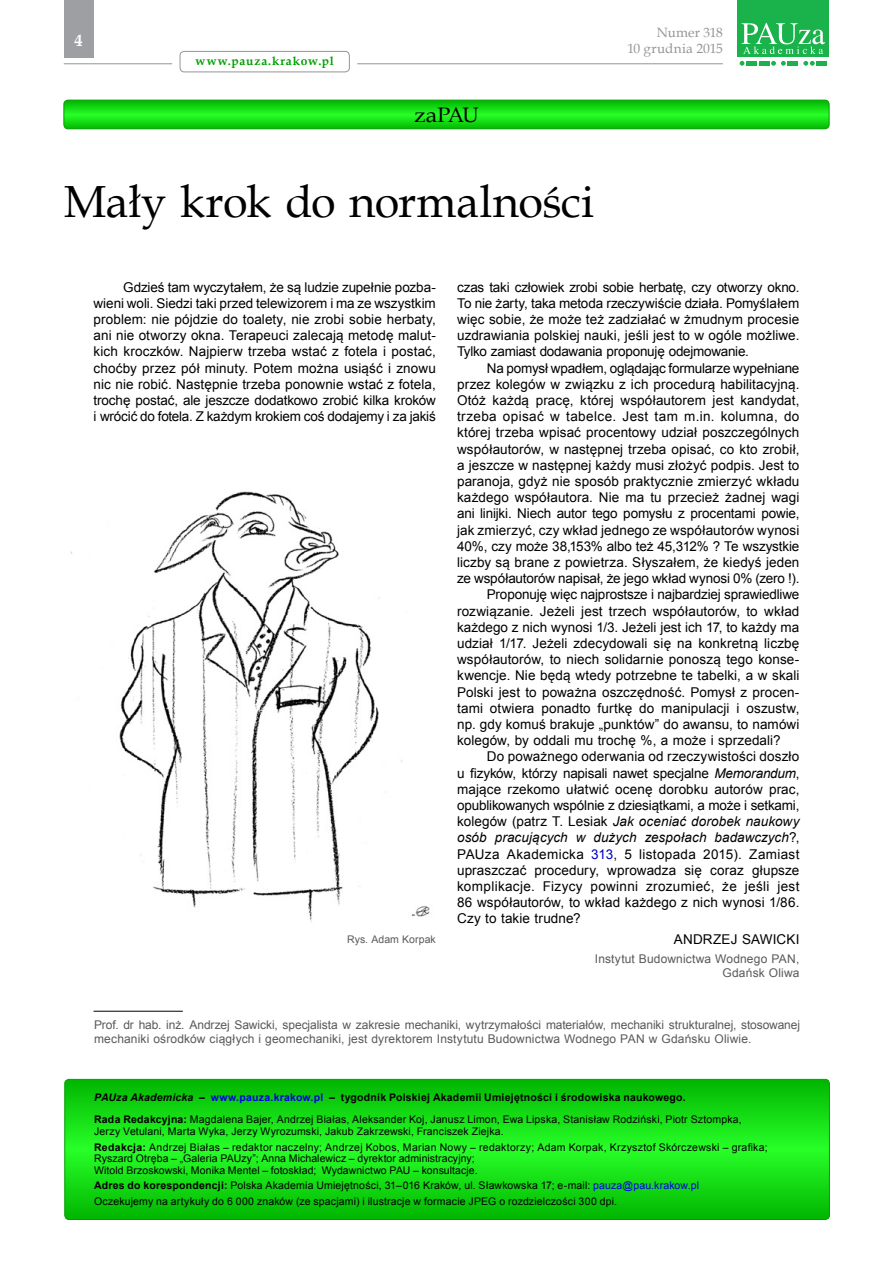
<style>
.page{position:relative;width:893px;height:1263px;background:#fff}
.page>*{position:absolute;margin:0;border:0;box-sizing:border-box;transform-origin:0 0}
.t1{font:45px "Book Antiqua";letter-spacing:-.005em;color:#000}
.t2{font:21px "Book Antiqua";letter-spacing:-.035em;color:#000;scale:1.1 1}
.t3{font:700 16.5px "Book Antiqua";color:#fff}
.t4{font:13.5px/16.2px "Arial";letter-spacing:.005em;color:#000;text-align:justify}
.t5{font:13.5px "Arial";letter-spacing:-.015em;color:#000}
.t6{font:italic 13.5px "Arial";letter-spacing:.01em;color:#000}
.t7{font:13.5px "Arial";letter-spacing:.025em;color:#000}
.t8{font:13.5px "Arial";letter-spacing:.03em;color:#000}
.t9{font:13.5px/16.2px "Book Antiqua";color:#939598;text-align:right}
.t10{font:12px/14.4px "Arial";letter-spacing:.005em;color:#58595b;text-align:right}
.t11{font:700 12px "Book Antiqua";letter-spacing:.07em;color:#00a000}
.t12{font:10.5px/15.8px "Arial";letter-spacing:.015em;color:#000}
.t13{font:10.5px "Arial";letter-spacing:.005em;color:#58595b}
.s1{font-style:italic}
.s2{font-style:normal}
.s3{color:#0000c8}
.s4{font-weight:700;font-style:italic}
.s5{font-weight:700}
.s6{font-weight:700;color:#0000e1}
.s7{color:#0000e1}
</style>
<div class="page">
<hr style="left:357px;top:63px;width:366px;height:1px;background:#939598">
<div style="left:64px;top:0;width:30px;height:57px;background:#9d9fa2"></div>
<div style="left:180px;top:51px;width:170px;height:21px;border:1px solid #939598;border-radius:4px"></div>
<svg style="left:740px;top:61px;width:4px;height:5px"></svg>
<svg style="left:771px;top:61px;width:15px;height:5px"></svg>
<svg style="left:803px;top:61px;width:12px;height:5px"></svg>
<div style="left:746px;top:61px;width:11px;height:5px;background:#19b24b"></div>
<div style="left:759px;top:61px;width:11px;height:5px;background:#19b24b"></div>
<div style="left:787px;top:61px;width:11px;height:5px;background:#19b24b"></div>
<div style="left:816px;top:61px;width:11px;height:5px;background:#19b24b"></div>
<div style="left:737px;top:0;width:92px;height:56px;background:#19b24b"></div>
<svg style="left:741px;top:23px;width:84px;height:31px"></svg>
<hr style="left:64px;top:63px;width:108px;height:1px;background:#939598">
<svg style="left:66px;top:1081px;width:762px;height:137px;background:#14da14"></svg>
<div style="left:64px;top:1079px;width:766px;height:141px;border:1px solid #00a000;border-radius:4px"></div>
<svg style="left:64px;top:100px;width:765px;height:29px;background:#16de16"></svg>
<div style="left:64px;top:100px;width:765px;height:29px;border:1px solid #00a000;border-radius:4px"></div>
<hr style="left:94px;top:1011px;width:89px;height:1px;background:#000">
<img style="left:71px;top:491px;width:359px;height:431px">
<p class="t3" style="left:75px;top:30px;width:10px">4</p>
<p class="t11" style="left:196px;top:53px;width:140px">www.pauza.krakow.pl</p>
<h2 class="t2" style="left:414px;top:100px;width:60px">zaPAU</h2>
<h1 class="t1" style="left:64px;top:170px;width:532px">Mały krok do normalności</h1>
<p class="t9" style="left:627px;top:24px;width:97px">Numer 318<br>10 grudnia 2015</p>
<p class="t4" style="left:94px;top:279px;width:344px;text-indent:30px">Gdzieś tam wyczytałem, że są ludzie zupełnie pozba&shy;wieni woli. Siedzi taki przed telewizorem i ma ze wszystkim problem: nie pójdzie do toalety, nie zrobi sobie herbaty, ani nie otworzy okna. Terapeuci zalecają metodę malut&shy;kich kroczków. Najpierw trzeba wstać z fotela i postać, choćby przez pół minuty. Potem można usiąść i znowu nic nie robić. Następnie trzeba ponownie wstać z fotela, trochę postać, ale jeszcze dodatkowo zrobić kilka kroków i wrócić do fotela. Z każdym krokiem coś dodajemy i za jakiś</p>
<p class="t4" style="left:457px;top:279px;width:344px">czas taki człowiek zrobi sobie herbatę, czy otworzy okno.<br>To nie żarty, taka metoda rzeczywiście działa. Pomyślałem więc sobie, że może też zadziałać w żmudnym procesie uzdrawiania polskiej nauki, jeśli jest to w ogóle możliwe.<br>Tylko zamiast dodawania proponuję odejmowanie.</p>
<p class="t5" style="left:487px;top:358px;width:314px">Na pomysł wpadłem, oglądając formularze wypełniane</p>
<p class="t4" style="left:457px;top:376px;width:344px">przez kolegów w związku z ich procedurą habilitacyjną.</p>
<p class="t4" style="left:457px;top:392px;width:344px">Otóż każdą pracę, której współautorem jest kandydat,</p>
<p class="t8" style="left:457px;top:407px;width:344px">trzeba opisać w tabelce. Jest tam m.in. kolumna, do</p>
<p class="t4" style="left:457px;top:424px;width:344px">której trzeba wpisać procentowy udział poszczególnych</p>
<p class="t4" style="left:457px;top:441px;width:344px">współautorów, w następnej trzeba opisać, co kto zrobił,</p>
<p class="t4" style="left:457px;top:457px;width:344px">a jeszcze w następnej każdy musi złożyć podpis. Jest to</p>
<p class="t4" style="left:457px;top:473px;width:344px">paranoja, gdyż nie sposób praktycznie zmierzyć wkładu</p>
<p class="t4" style="left:457px;top:489px;width:344px">każdego współautora. Nie ma tu przecież żadnej wagi</p>
<p class="t4" style="left:457px;top:505px;width:344px">ani linijki. Niech autor tego pomysłu z procentami powie,</p>
<p class="t4" style="left:457px;top:522px;width:344px">jak zmierzyć, czy wkład jednego ze współautorów wynosi</p>
<p class="t4" style="left:457px;top:538px;width:344px">40%, czy może 38,153% albo też 45,312% ? Te wszystkie</p>
<p class="t4" style="left:457px;top:554px;width:344px">liczby są brane z powietrza. Słyszałem, że kiedyś jeden</p>
<p class="t4" style="left:457px;top:570px;width:344px">ze współautorów napisał, że jego wkład wynosi 0% (zero !).</p>
<p class="t5" style="left:487px;top:585px;width:314px">Proponuję więc najprostsze i najbardziej sprawiedliwe</p>
<p class="t4" style="left:457px;top:603px;width:344px">rozwiązanie. Jeżeli jest trzech współautorów, to wkład</p>
<p class="t4" style="left:457px;top:619px;width:344px">każdego z nich wynosi 1/3. Jeżeli jest ich 17, to każdy ma</p>
<p class="t4" style="left:457px;top:635px;width:344px">udział 1/17. Jeżeli zdecydowali się na konkretną liczbę</p>
<p class="t4" style="left:457px;top:651px;width:344px">współautorów, to niech solidarnie ponoszą tego konse-</p>
<p class="t4" style="left:457px;top:667px;width:344px">kwencje. Nie będą wtedy potrzebne te tabelki, a w skali</p>
<p class="t4" style="left:457px;top:684px;width:344px">Polski jest to poważna oszczędność. Pomysł z procen-</p>
<p class="t4" style="left:457px;top:700px;width:344px">tami otwiera ponadto furtkę do manipulacji i oszustw,</p>
<p class="t4" style="left:457px;top:716px;width:344px">np. gdy komuś brakuje „punktów” do awansu, to namówi</p>
<p class="t4" style="left:457px;top:732px;width:325px">kolegów, by oddali mu trochę %, a może i sprzedali?</p>
<p class="t4" style="left:487px;top:748px;width:314px">Do poważnego oderwania od rzeczywistości doszło</p>
<p class="t5" style="left:457px;top:763px;width:344px">u fizyków, którzy napisali nawet specjalne <span class="s1">Memorandum</span>,</p>
<p class="t4" style="left:457px;top:781px;width:344px">mające rzekomo ułatwić ocenę dorobku autorów prac,</p>
<p class="t5" style="left:457px;top:796px;width:344px">opublikowanych wspólnie z dziesiątkami, a może i setkami,</p>
<p class="t6" style="left:457px;top:813px;width:344px"><span class="s2">kolegów (patrz T. Lesiak</span> Jak oceniać dorobek naukowy</p>
<p class="t6" style="left:457px;top:829px;width:344px">osób pracujących w dużych zespołach badawczych<span class="s2">?,</span></p>
<p class="t7" style="left:457px;top:844px;width:344px">PAUza Akademicka <span class="s3">313</span>, 5 listopada 2015). Zamiast</p>
<p class="t4" style="left:457px;top:862px;width:344px">upraszczać procedury, wprowadza się coraz głupsze</p>
<p class="t7" style="left:457px;top:877px;width:344px">komplikacje. Fizycy powinni zrozumieć, że jeśli jest</p>
<p class="t4" style="left:457px;top:894px;width:344px">86 współautorów, to wkład każdego z nich wynosi 1/86.</p>
<p class="t4" style="left:457px;top:910px;width:125px">Czy to takie trudne?</p>
<p class="t4" style="left:674px;top:931px;width:127px">ANDRZEJ SAWICKI</p>
<p class="t10" style="left:595px;top:951px;width:206px">Instytut Budownictwa Wodnego PAN,<br>Gdańsk Oliwa</p>
<p class="t13" style="left:347px;top:932px;width:90px">Rys. Adam Korpak</p>
<p class="t10" style="left:94px;top:1017px;width:707px;text-align:left">Prof. dr hab. inż. Andrzej Sawicki, specjalista w zakresie mechaniki, wytrzymałości materiałów, mechaniki strukturalnej, stosowanej mechaniki ośrodków ciągłych i geomechaniki, jest dyrektorem Instytutu Budownictwa Wodnego PAN w Gdańsku Oliwie.</p>
<p class="t12" style="left:94px;top:1086px;width:649px;line-height:22.2px"><span class="s4">PAUza Akademicka</span> <span class="s5">–</span> <span class="s6">www.pauza.krakow.pl</span> <span class="s5">– tygodnik Polskiej Akademii Umiejętności i środowiska naukowego.<br>Rada Redakcyjna:</span> Magdalena Bajer, Andrzej Białas, Aleksander Koj, Janusz Limon, Ewa Lipska, Stanisław Rodziński, Piotr Sztompka,</p>
<p class="t12" style="left:94px;top:1123px;width:675px">Jerzy Vetulani, Marta Wyka, Jerzy Wyrozumski, Jakub Zakrzewski, Franciszek Ziejka.<br><span class="s5">Redakcja:</span> Andrzej Białas – redaktor naczelny; Andrzej Kobos, Marian Nowy – redaktorzy; Adam Korpak, Krzysztof Skórczewski – grafika;</p>
<p class="t12" style="left:94px;top:1152px;width:385px;line-height:11.6px">Ryszard Otręba – „Galeria PAUzy”; Anna Michalewicz – dyrektor administracyjny;<br>Witold Brzoskowski, Monika Mentel – fotoskład; Wydawnictwo PAU – konsultacje.</p>
<p class="t12" style="left:94px;top:1178px;width:607px"><span class="s5">Adres do korespondencji:</span> Polska Akademia Umiejętności, 31–016 Kraków, ul. Sławkowska 17; e-mail: <span class="s7">pauza@pau.krakow.pl<br></span>Oczekujemy na artykuły do 6 000 znaków (ze spacjami) i ilustracje w formacie JPEG o rozdzielczości 300 dpi.</p>
</div>
